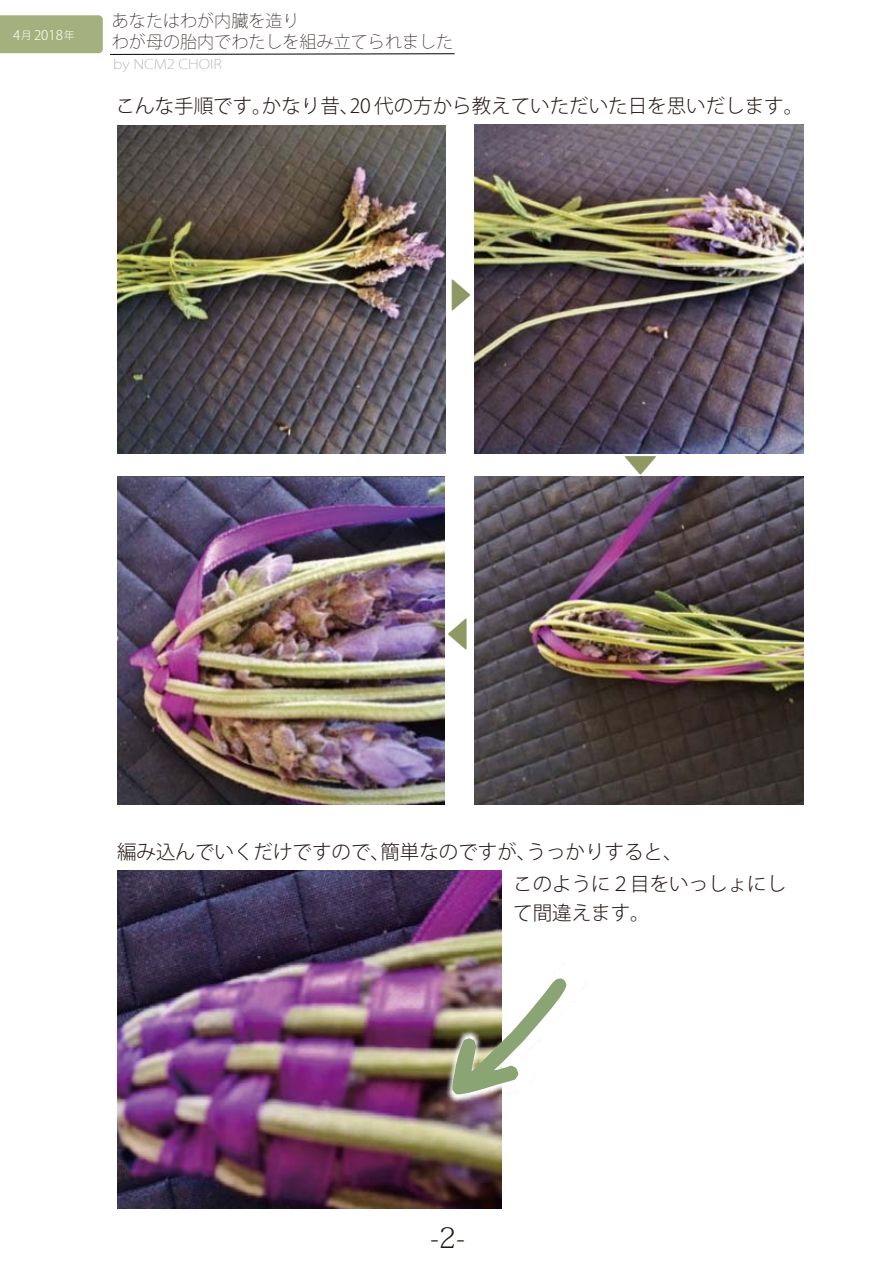
<style>
.page{position:relative;width:893px;height:1263px;background:#fff}
.page>*{position:absolute;margin:0;border:0;box-sizing:border-box;transform-origin:0 0}
.t1{font:200 28.5px "Koz Min Pr 6 N";color:#221714}
.t2{font:22.5px "JNR Font";color:#8e9864;scale:1.51 1}
.t3{font:300 19.5px/28.5px "Koz Go Pro";color:#221714}
.t4{font:200 17.1px/21px "Koz Go Pro";color:#221714}
.t5{font:200 13.35px "Koz Go Pro";color:#a2a3a3;scale:1.15 1}
.t6{font:300 13.35px "Koz Go Pro";color:#fff}
.s1{font-size:10.65px}
</style>
<div class="page">
<div style="left:0;top:15px;width:103px;height:38px;background:#a4b17e"></div>
<svg style="left:110px;top:53px;width:345px;height:2px"></svg>
<img style="left:117px;top:870px;width:203px;height:339px">
<img style="left:320px;top:870px;width:182px;height:339px">
<img style="left:117px;top:125px;width:328px;height:328px">
<img style="left:475px;top:125px;width:328px;height:328px">
<img style="left:117px;top:476px;width:328px;height:329px">
<img style="left:475px;top:476px;width:328px;height:329px">
<img style="left:433px;top:959px;width:69px;height:159px">
<p class="t6" style="left:13px;top:26px;width:63px">4<span class="s1">月</span> 2018<span class="s1">年</span></p>
<p class="t4" style="left:112px;top:10px;width:343px">あなたはわが内臓を造り<br>わが母の胎内でわたしを組み立てられました</p>
<p class="t5" style="left:113px;top:55px;width:96px">by NCM2 CHOIR</p>
<p class="t3" style="left:116px;top:92px;width:689px">こんな手順です。かなり昔、20 代の方から教えていただいた日を思いだします。</p>
<p class="t2" style="left:449px;top:312px;width:24px;rotate:-90deg">▼</p>
<p class="t2" style="left:470px;top:617px;width:24px;rotate:90deg">▼</p>
<p class="t2" style="left:623px;top:453px;width:24px">▼</p>
<p class="t3" style="left:117px;top:837px;width:567px">編み込んでいくだけですので、簡単なのですが、うっかりすると、</p>
<p class="t3" style="left:513px;top:870px;width:274px">このように２目をいっしょにして間違えます。</p>
<h1 class="t1" style="left:430px;top:1222px;width:37px">-2-</h1>
</div>
